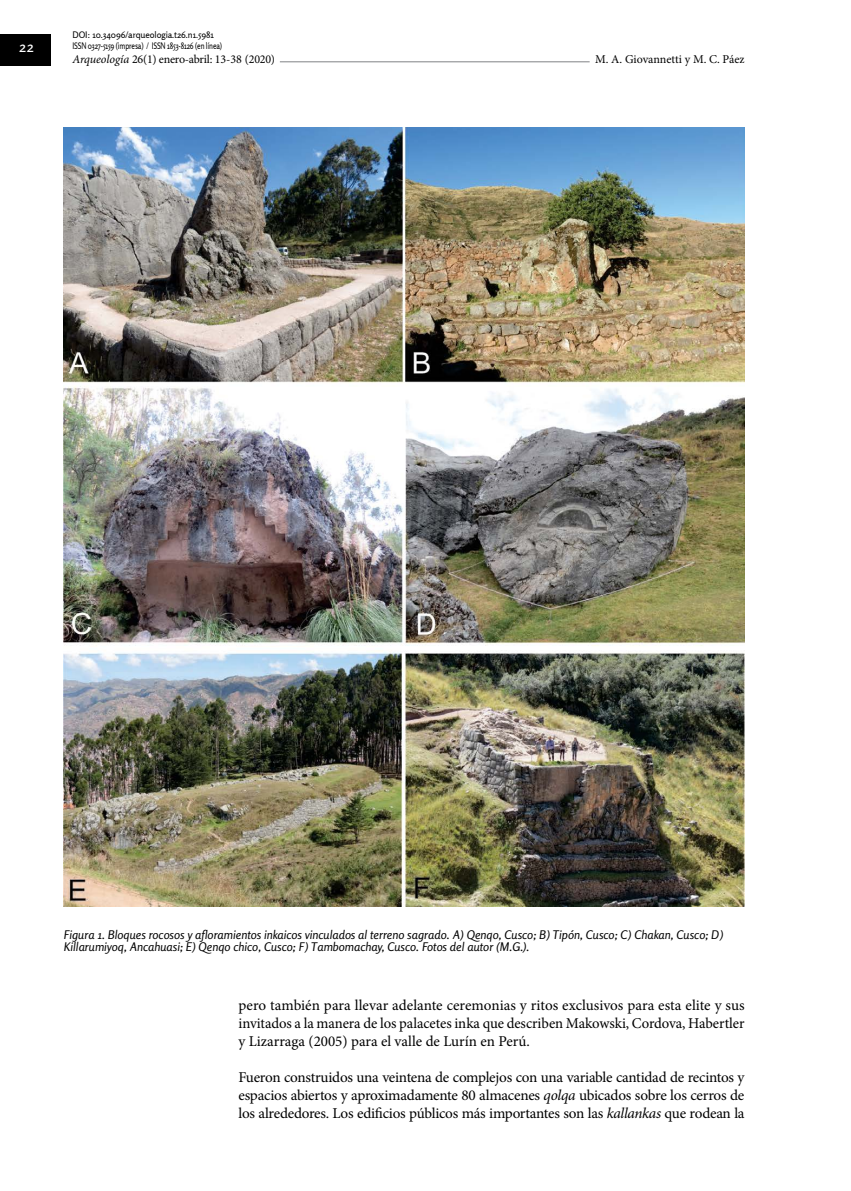
<style>
.page{position:relative;width:851px;height:1191px;background:#fff}
.page>*{position:absolute;margin:0;border:0;box-sizing:border-box;transform-origin:0 0}
.t1{font:15px/18px "Minion Pro";letter-spacing:-.01em;color:#000;text-align:justify}
.t2{font:15px "Rosario";color:#fff}
.t3{font:italic 12px/12px "Rosario";color:#000}
.t4{font:12px "Minion Pro";letter-spacing:-.015em;color:#000}
.t5{font:9px/10.8px "Rosario";letter-spacing:-.02em;color:#000}
.s1{font-style:italic}
</style>
<div class="page">
<hr style="left:204px;top:61px;width:529px;height:1px;background:#808285">
<div style="left:72px;top:53px;width:208px;height:15px;background:#fff"></div>
<div style="left:0;top:35px;width:50px;height:31px;background:#000"></div>
<div style="left:589px;top:52px;width:155px;height:15px;background:#fff"></div>
<img style="left:64px;top:128px;width:680px;height:778px">
<p class="t2" style="left:19px;top:38px;width:16px">22</p>
<p class="t5" style="left:72px;top:29px;width:151px">DOI: 10.34096/arqueologia.t26.n1.5981<br>ISSN 0327-5159 (impresa) / ISSN 1853-8126 (en línea)</p>
<p class="t4" style="left:72px;top:51px;width:204px"><span class="s1">Arqueología</span> 26(1) enero-abril: 13-38 (2020)</p>
<p class="t4" style="left:595px;top:51px;width:151px">M. A. Giovannetti y M. C. Páez</p>
<p class="t3" style="left:64px;top:928px;width:661px">Figura 1. Bloques rocosos y afloramientos inkaicos vinculados al terreno sagrado. A) Qenqo, Cusco; B) Tipón, Cusco; C) Chakan, Cusco; D)<br>Killarumiyoq, Ancahuasi; E) Qenqo chico, Cusco; F) Tambomachay, Cusco. Fotos del autor (M.G.).</p>
<p class="t1" style="left:238px;top:996px;width:507px">pero también para llevar adelante ceremonias y ritos exclusivos para esta elite y sus invitados a la manera de los palacetes inka que describen Makowski, Cordova, Habertler y Lizarraga (2005) para el valle de Lurín en Perú.</p>
<p class="t1" style="left:238px;top:1068px;width:507px">Fueron construidos una veintena de complejos con una variable cantidad de recintos y espacios abiertos y aproximadamente 80 almacenes <span class="s1">qolqa</span> ubicados sobre los cerros de los alrededores. Los edificios públicos más importantes son las <span class="s1">kallankas</span> que rodean la</p>
</div>
